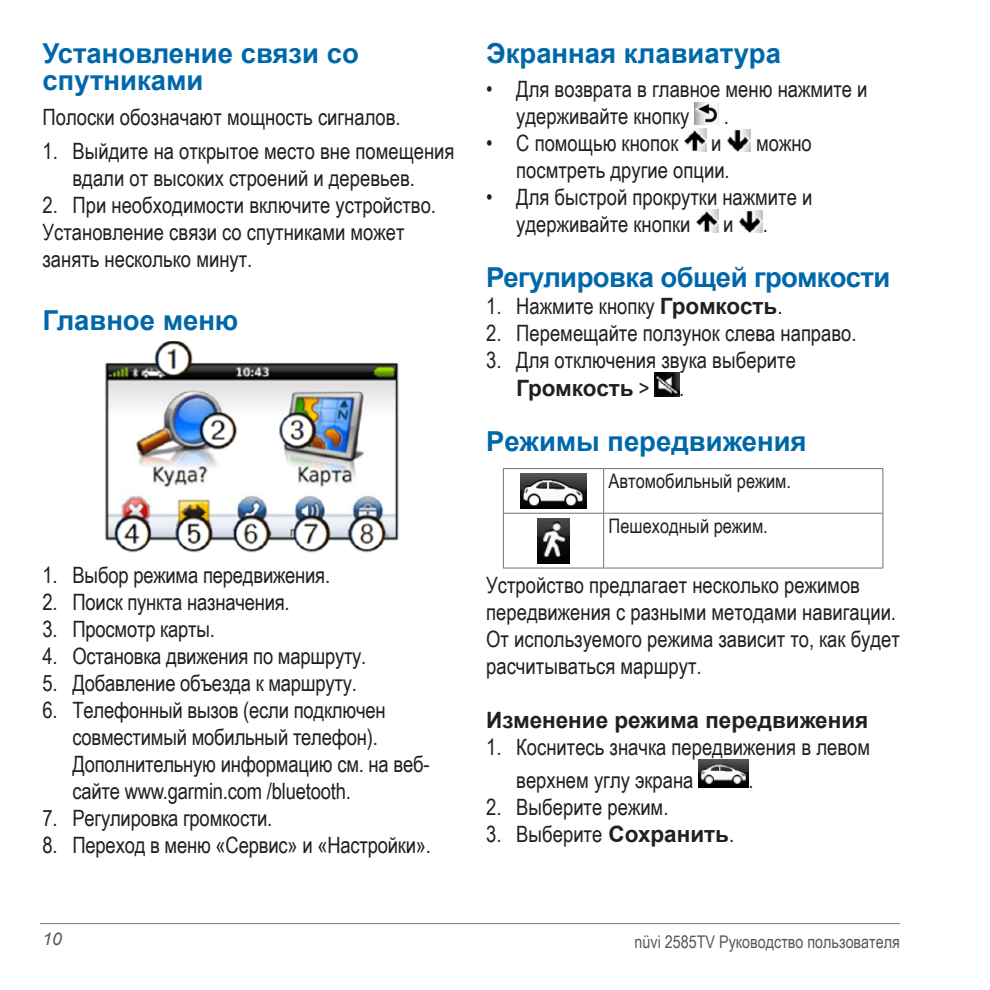
<style>
.page{position:relative;width:990px;height:990px;background:#fff}
.page>*{position:absolute;margin:0;border:0;box-sizing:border-box;transform-origin:0 0}
.t1{font:700 27.5px/27.5px "Arial";color:#0068a9}
.t2{font:700 27.5px "Arial";letter-spacing:-.02em;color:#0068a9}
.t3{font:22.5px/27px "Arial Narrow";color:#231f20}
.t4{font:700 22.5px "Arial";color:#231f20}
.t5{font:20px "Arial Narrow";color:#231f20}
.t6{font:17.5px "Arial Narrow";color:#57585a}
.t7{font:italic 17.5px "Arial";color:#57585a}
.s1{font-family:"Arial";font-weight:700}
.s2{font-family:"Arial Narrow";font-weight:400}
</style>
<div class="page">
<hr style="left:40px;top:923px;width:860px;height:1px;background:#78787a">
<img style="left:105px;top:342px;width:294px;height:211px">
<img style="left:695px;top:103px;width:24px;height:21px">
<img style="left:684px;top:129px;width:22px;height:22px">
<img style="left:727px;top:129px;width:24px;height:22px">
<img style="left:696px;top:210px;width:22px;height:22px">
<img style="left:739px;top:210px;width:24px;height:22px">
<img style="left:655px;top:372px;width:24px;height:24px">
<hr style="left:503px;top:468px;width:101px;height:1px;background:#6a757b">
<hr style="left:503px;top:469px;width:1px;height:44px;background:#6a757b">
<hr style="left:604px;top:468px;width:279px;height:1px;background:#6a757b">
<hr style="left:603px;top:469px;width:1px;height:44px;background:#6a757b">
<hr style="left:882px;top:469px;width:1px;height:44px;background:#6a757b">
<hr style="left:503px;top:513px;width:101px;height:1px;background:#6a757b">
<hr style="left:503px;top:514px;width:1px;height:54px;background:#6a757b">
<hr style="left:604px;top:513px;width:279px;height:1px;background:#6a757b">
<hr style="left:603px;top:514px;width:1px;height:54px;background:#6a757b">
<hr style="left:882px;top:514px;width:1px;height:54px;background:#6a757b">
<hr style="left:503px;top:568px;width:101px;height:1px;background:#6a757b">
<hr style="left:604px;top:568px;width:279px;height:1px;background:#6a757b">
<img style="left:521px;top:474px;width:65px;height:34px">
<img style="left:538px;top:518px;width:31px;height:45px">
<img style="left:699px;top:759px;width:50px;height:29px">
<p class="t1" style="left:42px;top:40px;width:318px">Установление связи со спутниками</p>
<p class="t3" style="left:42px;top:102px;width:360px">Полоски обозначают мощность сигналов.</p>
<p class="t3" style="left:42px;top:137px;width:414px;text-align:center">1. Выйдите на открытое место вне помещения вдали от высоких строений и деревьев.</p>
<p class="t3" style="left:42px;top:191px;width:395px">2. При необходимости включите устройство.<br>Установление связи со спутниками может занять несколько минут.</p>
<p class="t1" style="left:42px;top:307px;width:197px">Главное меню</p>
<p class="t3" style="left:42px;top:561px;width:289px">1. Выбор режима передвижения.</p>
<p class="t3" style="left:42px;top:588px;width:249px">2. Поиск пункта назначения.</p>
<p class="t3" style="left:42px;top:615px;width:174px">3. Просмотр карты.</p>
<p class="t3" style="left:42px;top:642px;width:325px">4. Остановка движения по маршруту.</p>
<p class="t3" style="left:42px;top:669px;width:316px">5. Добавление объезда к маршруту.</p>
<p class="t3" style="left:72px;top:696px;width:359px;text-indent:-30px">6. Телефонный вызов (если подключен совместимый мобильный телефон).<br>Дополнительную информацию см. на веб&shy;сайте www.garmin.com /bluetooth.</p>
<p class="t3" style="left:42px;top:804px;width:231px">7. Регулировка громкости.</p>
<p class="t3" style="left:42px;top:831px;width:390px">8. Переход в меню «Сервис» и «Настройки».</p>
<p class="t1" style="left:486px;top:40px;width:296px">Экранная клавиатура</p>
<p class="t3" style="left:516px;top:75px;width:353px;text-indent:-30px">• Для возврата в главное меню нажмите и удерживайте кнопку</p>
<p class="t3" style="left:724px;top:102px;width:7px">.</p>
<p class="t3" style="left:486px;top:129px;width:194px">• С помощью кнопок</p>
<p class="t3" style="left:711px;top:129px;width:12px">и</p>
<p class="t3" style="left:756px;top:129px;width:57px">можно</p>
<p class="t3" style="left:516px;top:156px;width:215px">посмтреть другие опции.</p>
<p class="t3" style="left:516px;top:183px;width:298px;text-indent:-30px">• Для быстрой прокрутки нажмите и удерживайте кнопки</p>
<p class="t3" style="left:723px;top:210px;width:12px">и</p>
<p class="t3" style="left:763px;top:210px;width:7px">.</p>
<p class="t2" style="left:486px;top:259px;width:406px">Регулировка общей громкости</p>
<p class="t3" style="left:486px;top:291px;width:298px">1. Нажмите кнопку <span class="s1">Громкость</span>.</p>
<p class="t3" style="left:486px;top:318px;width:372px">2. Перемещайте ползунок слева направо.</p>
<p class="t3" style="left:486px;top:345px;width:311px">3. Для отключения звука выберите</p>
<p class="t4" style="left:516px;top:373px;width:135px">Громкость <span class="s2">&gt;</span></p>
<p class="t3" style="left:679px;top:374px;width:7px">.</p>
<p class="t1" style="left:486px;top:428px;width:322px">Pежимы передвижения</p>
<p class="t5" style="left:609px;top:466px;width:184px">Автомобильный режим.</p>
<p class="t5" style="left:609px;top:511px;width:161px">Пешеходный режим.</p>
<p class="t3" style="left:486px;top:571px;width:415px">Устройство предлагает несколько режимов передвижения с разными методами навигации.<br>От используемого режима зависит то, как будет расчитываться маршрут.</p>
<p class="t4" style="left:486px;top:705px;width:384px">Изменение режима передвижения</p>
<p class="t3" style="left:516px;top:730px;width:355px;line-height:32.8px;text-indent:-30px">1. Коснитесь значка передвижения в левом верхнем углу экрана</p>
<p class="t3" style="left:749px;top:765px;width:7px">.</p>
<p class="t3" style="left:486px;top:792px;width:184px">2. Выберите режим.</p>
<p class="t3" style="left:486px;top:819px;width:249px">3. Выберите <span class="s1">Сохранить</span>.</p>
<p class="t7" style="left:42px;top:927px;width:21px">10</p>
<p class="t6" style="left:635px;top:929px;width:267px">nüvi 2585TV Руководство пользователя</p>
</div>
